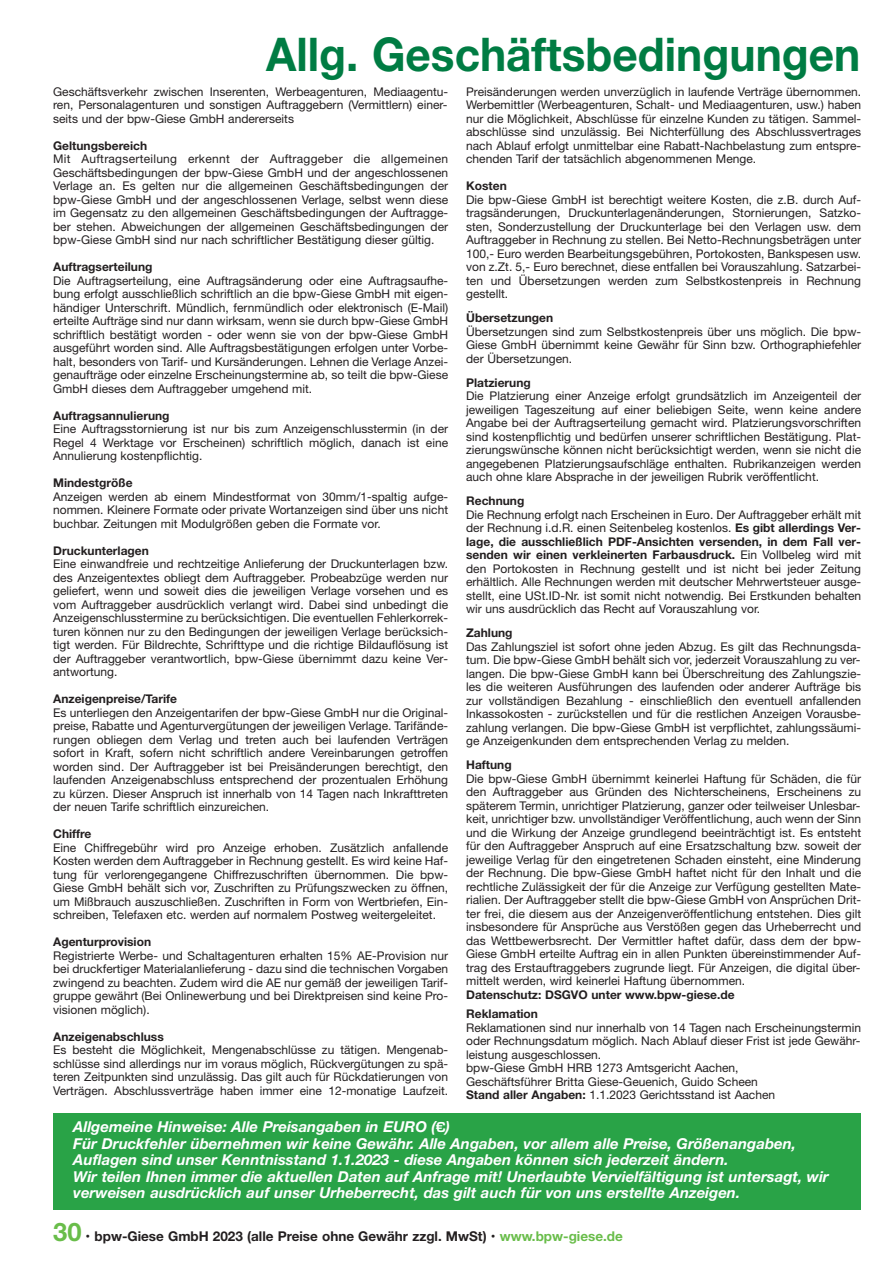
<style>
.page{position:relative;width:893px;height:1263px;background:#fff}
.page>*{position:absolute;margin:0;border:0;box-sizing:border-box;transform-origin:0 0}
.t1{font:700 46.5px "Helvetica Neue";color:#007c43;scale:.95 1}
.t2{font:italic 700 15px/16.5px "Helvetica Neue";color:#fff}
.t3{font:700 13.5px "Helvetica Neue";color:#231f20}
.t4{font:12px/13.5px "Helvetica Neue";color:#231f20;text-align:justify}
.t5{font:700 12px/19.5px "Helvetica Neue";color:#231f20}
.s1{font-weight:700}
.s2{font-family:"Eurostile";font-style:normal}
.s3{font-size:25.5px;color:#69bd4a}
.s4{color:#69bd4a}
</style>
<div class="page">
<div style="left:53px;top:1113px;width:808px;height:96px;background:#29a347"></div>
<h1 class="t1" style="left:266px;top:38px;width:627px">Allg. Geschäftsbedingungen</h1>
<p class="t4" style="left:53px;top:86px;width:396px">Geschäftsverkehr zwischen Inserenten, Werbeagenturen, Mediaagentu&shy;ren, Personalagenturen und sonstigen Auftraggebern (Vermittlern) einer&shy;seits und der bpw-Giese GmbH andererseits</p>
<p class="t5" style="left:53px;top:137px;width:95px">Geltungsbereich</p>
<p class="t4" style="left:53px;top:153px;width:396px">Mit Auftragserteilung erkennt der Auftraggeber die allgemeinen Geschäftsbedingungen der bpw-Giese GmbH und der angeschlossenen Verlage an. Es gelten nur die allgemeinen Geschäftsbedingungen der bpw-Giese GmbH und der angeschlossenen Verlage, selbst wenn diese im Gegensatz zu den allgemeinen Geschäftsbedingungen der Auftragge&shy;ber stehen. Abweichungen der allgemeinen Geschäftsbedingungen der bpw-Giese GmbH sind nur nach schriftlicher Bestätigung dieser gültig.</p>
<p class="t5" style="left:53px;top:258px;width:101px">Auftragserteilung</p>
<p class="t4" style="left:53px;top:275px;width:396px">Die Auftragserteilung, eine Auftragsänderung oder eine Auftragsaufhe&shy;bung erfolgt ausschließlich schriftlich an die bpw-Giese GmbH mit eigen&shy;händiger Unterschrift. Mündlich, fernmündlich oder elektronisch (E-Mail) erteilte Aufträge sind nur dann wirksam, wenn sie durch bpw-Giese GmbH schriftlich bestätigt worden - oder wenn sie von der bpw-Giese GmbH ausgeführt worden sind. Alle Auftragsbestätigungen erfolgen unter Vorbe&shy;halt, besonders von Tarif- und Kursänderungen. Lehnen die Verlage Anzei&shy;genaufträge oder einzelne Erscheinungstermine ab, so teilt die bpw-Giese GmbH dieses dem Auftraggeber umgehend mit.</p>
<p class="t5" style="left:53px;top:407px;width:118px">Auftragsannulierung</p>
<p class="t4" style="left:53px;top:423px;width:396px">Eine Auftragsstornierung ist nur bis zum Anzeigenschlusstermin (in der Regel 4 Werktage vor Erscheinen) schriftlich möglich, danach ist eine Annulierung kostenpflichtig.</p>
<p class="t5" style="left:53px;top:474px;width:81px">Mindestgröße</p>
<p class="t4" style="left:53px;top:491px;width:396px">Anzeigen werden ab einem Mindestformat von 30mm/1-spaltig aufge&shy;nommen. Kleinere Formate oder private Wortanzeigen sind über uns nicht buchbar. Zeitungen mit Modulgrößen geben die Formate vor.</p>
<p class="t5" style="left:53px;top:542px;width:97px">Druckunterlagen</p>
<p class="t4" style="left:53px;top:558px;width:396px">Eine einwandfreie und rechtzeitige Anlieferung der Druckunterlagen bzw. des Anzeigentextes obliegt dem Auftraggeber. Probeabzüge werden nur geliefert, wenn und soweit dies die jeweiligen Verlage vorsehen und es vom Auftraggeber ausdrücklich verlangt wird. Dabei sind unbedingt die Anzeigenschlusstermine zu berücksichtigen. Die eventuellen Fehlerkorrek&shy;turen können nur zu den Bedingungen der jeweiligen Verlage berücksich&shy;tigt werden. Für Bildrechte, Schrifttype und die richtige Bildauflösung ist der Auftraggeber verantwortlich, bpw-Giese übernimmt dazu keine Ver&shy;antwortung.</p>
<p class="t5" style="left:53px;top:690px;width:125px">Anzeigenpreise/Tarife</p>
<p class="t4" style="left:53px;top:707px;width:396px">Es unterliegen den Anzeigentarifen der bpw-Giese GmbH nur die Original&shy;preise, Rabatte und Agenturvergütungen der jeweiligen Verlage. Tarifände&shy;rungen obliegen dem Verlag und treten auch bei laufenden Verträgen sofort in Kraft, sofern nicht schriftlich andere Vereinbarungen getroffen worden sind. Der Auftraggeber ist bei Preisänderungen berechtigt, den laufenden Anzeigenabschluss entsprechend der prozentualen Erhöhung zu kürzen. Dieser Anspruch ist innerhalb von 14 Tagen nach Inkrafttreten der neuen Tarife schriftlich einzureichen.</p>
<p class="t5" style="left:53px;top:825px;width:40px">Chiffre</p>
<p class="t4" style="left:53px;top:842px;width:396px">Eine Chiffregebühr wird pro Anzeige erhoben. Zusätzlich anfallende Kosten werden dem Auftraggeber in Rechnung gestellt. Es wird keine Haf&shy;tung für verlorengegangene Chiffrezuschriften übernommen. Die bpw-Giese GmbH behält sich vor, Zuschriften zu Prüfungszwecken zu öffnen, um Mißbrauch auszuschließen. Zuschriften in Form von Wertbriefen, Ein&shy;schreiben, Telefaxen etc. werden auf normalem Postweg weitergeleitet.</p>
<p class="t5" style="left:53px;top:933px;width:100px">Agenturprovision</p>
<p class="t4" style="left:53px;top:950px;width:396px">Registrierte Werbe- und Schaltagenturen erhalten 15% AE-Provision nur bei druckfertiger Materialanlieferung - dazu sind die technischen Vorgaben zwingend zu beachten. Zudem wird die AE nur gemäß der jeweiligen Tarif&shy;gruppe gewährt (Bei Onlinewerbung und bei Direktpreisen sind keine Pro&shy;visionen möglich).</p>
<p class="t5" style="left:53px;top:1028px;width:112px">Anzeigenabschluss</p>
<p class="t4" style="left:53px;top:1044px;width:396px">Es besteht die Möglichkeit, Mengenabschlüsse zu tätigen. Mengenab&shy;schlüsse sind allerdings nur im voraus möglich, Rückvergütungen zu spä&shy;teren Zeitpunkten sind unzulässig. Das gilt auch für Rückdatierungen von Verträgen. Abschlussverträge haben immer eine 12-monatige Laufzeit.</p>
<p class="t4" style="left:466px;top:86px;width:396px">Preisänderungen werden unverzüglich in laufende Verträge übernommen.<br>Werbemittler (Werbeagenturen, Schalt- und Mediaagenturen, usw.) haben nur die Möglichkeit, Abschlüsse für einzelne Kunden zu tätigen. Sammel&shy;abschlüsse sind unzulässig. Bei Nichterfüllung des Abschlussvertrages nach Ablauf erfolgt unmittelbar eine Rabatt-Nachbelastung zum entspre&shy;chenden Tarif der tatsächlich abgenommenen Menge.</p>
<p class="t5" style="left:466px;top:177px;width:42px">Kosten</p>
<p class="t4" style="left:466px;top:194px;width:396px">Die bpw-Giese GmbH ist berechtigt weitere Kosten, die z.B. durch Auf&shy;tragsänderungen, Druckunterlagenänderungen, Stornierungen, Satzko&shy;sten, Sonderzustellung der Druckunterlage bei den Verlagen usw. dem Auftraggeber in Rechnung zu stellen. Bei Netto-Rechnungsbeträgen unter 100,- Euro werden Bearbeitungsgebühren, Portokosten, Bankspesen usw. von z.Zt. 5,- Euro berechnet, diese entfallen bei Vorauszahlung. Satzarbei&shy;ten und Übersetzungen werden zum Selbstkostenpreis in Rechnung gestellt.</p>
<p class="t5" style="left:466px;top:309px;width:89px">Übersetzungen</p>
<p class="t4" style="left:466px;top:326px;width:396px">Übersetzungen sind zum Selbstkostenpreis über uns möglich. Die bpw-Giese GmbH übernimmt keine Gewähr für Sinn bzw. Orthographiefehler der Übersetzungen.</p>
<p class="t5" style="left:466px;top:374px;width:66px">Platzierung</p>
<p class="t4" style="left:466px;top:390px;width:396px">Die Platzierung einer Anzeige erfolgt grundsätzlich im Anzeigenteil der jeweiligen Tageszeitung auf einer beliebigen Seite, wenn keine andere Angabe bei der Auftragserteilung gemacht wird. Platzierungsvorschriften sind kostenpflichtig und bedürfen unserer schriftlichen Bestätigung. Plat&shy;zierungswünsche können nicht berücksichtigt werden, wenn sie nicht die angegebenen Platzierungsaufschläge enthalten. Rubrikanzeigen werden auch ohne klare Absprache in der jeweiligen Rubrik veröffentlicht.</p>
<p class="t5" style="left:466px;top:492px;width:60px">Rechnung</p>
<p class="t4" style="left:466px;top:509px;width:396px">Die Rechnung erfolgt nach Erscheinen in Euro. Der Auftraggeber erhält mit der Rechnung i.d.R. einen Seitenbeleg kostenlos. <span class="s1">Es gibt allerdings Ver&shy;lage, die ausschließlich PDF-Ansichten versenden, in dem Fall ver&shy;senden wir einen verkleinerten Farbausdruck.</span> Ein Vollbeleg wird mit den Portokosten in Rechnung gestellt und ist nicht bei jeder Zeitung erhältlich. Alle Rechnungen werden mit deutscher Mehrwertsteuer ausge&shy;stellt, eine USt.ID-Nr. ist somit nicht notwendig. Bei Erstkunden behalten wir uns ausdrücklich das Recht auf Vorauszahlung vor.</p>
<p class="t5" style="left:466px;top:624px;width:48px">Zahlung</p>
<p class="t4" style="left:466px;top:641px;width:396px">Das Zahlungsziel ist sofort ohne jeden Abzug. Es gilt das Rechnungsda&shy;tum. Die bpw-Giese GmbH behält sich vor, jederzeit Vorauszahlung zu ver&shy;langen. Die bpw-Giese GmbH kann bei Überschreitung des Zahlungszie&shy;les die weiteren Ausführungen des laufenden oder anderer Aufträge bis zur vollständigen Bezahlung - einschließlich den eventuell anfallenden Inkassokosten - zurückstellen und für die restlichen Anzeigen Vorausbe&shy;zahlung verlangen. Die bpw-Giese GmbH ist verpflichtet, zahlungssäumi&shy;ge Anzeigenkunden dem entsprechenden Verlag zu melden.</p>
<p class="t5" style="left:466px;top:756px;width:47px">Haftung</p>
<p class="t4" style="left:466px;top:773px;width:396px">Die bpw-Giese GmbH übernimmt keinerlei Haftung für Schäden, die für den Auftraggeber aus Gründen des Nichterscheinens, Erscheinens zu späterem Termin, unrichtiger Platzierung, ganzer oder teilweiser Unlesbar&shy;keit, unrichtiger bzw. unvollständiger Veröffentlichung, auch wenn der Sinn und die Wirkung der Anzeige grundlegend beeinträchtigt ist. Es entsteht für den Auftraggeber Anspruch auf eine Ersatzschaltung bzw. soweit der jeweilige Verlag für den eingetretenen Schaden einsteht, eine Minderung der Rechnung. Die bpw-Giese GmbH haftet nicht für den Inhalt und die rechtliche Zulässigkeit der für die Anzeige zur Verfügung gestellten Mate&shy;rialien. Der Auftraggeber stellt die bpw-Giese GmbH von Ansprüchen Drit&shy;ter frei, die diesem aus der Anzeigenveröffentlichung entstehen. Dies gilt insbesondere für Ansprüche aus Verstößen gegen das Urheberrecht und das Wettbewerbsrecht. Der Vermittler haftet dafür, dass dem der bpw-Giese GmbH erteilte Auftrag ein in allen Punkten übereinstimmender Auf&shy;trag des Erstauftraggebers zugrunde liegt. Für Anzeigen, die digital über&shy;mittelt werden, wird keinerlei Haftung übernommen.</p>
<p class="t5" style="left:466px;top:986px;width:270px">Datenschutz: DSGVO unter www.bpw-giese.de<br>Reklamation</p>
<p class="t4" style="left:466px;top:1022px;width:396px;text-align:left">Reklamationen sind nur innerhalb von 14 Tagen nach Erscheinungstermin oder Rechnungsdatum möglich. Nach Ablauf dieser Frist ist jede Gewähr&shy;leistung ausgeschlossen.<br>bpw-Giese GmbH HRB 1273 Amtsgericht Aachen,<br>Geschäftsführer Britta Giese-Geuenich, Guido Scheen<br><span class="s1">Stand aller Angaben:</span> 1.1.2023 Gerichtsstand ist Aachen</p>
<p class="t2" style="left:73px;top:1120px;width:757px">Allgemeine Hinweise: Alle Preisangaben in EURO (<span class="s2">€</span>)<br>Für Druckfehler übernehmen wir keine Gewähr. Alle Angaben, vor allem alle Preise, Größenangaben, Auflagen sind unser Kenntnisstand 1.1.2023 - diese Angaben können sich jederzeit ändern.<br>Wir teilen Ihnen immer die aktuellen Daten auf Anfrage mit! Unerlaubte Vervielfältigung ist untersagt, wir verweisen ausdrücklich auf unser Urheberrecht, das gilt auch für von uns erstellte Anzeigen.</p>
<p class="t3" style="left:53px;top:1232px;width:571px"><span class="s3">30</span> • bpw-Giese GmbH 2023 (alle Preise ohne Gewähr zzgl. MwSt) • <span class="s4">www.bpw-giese.de</span></p>
</div>
